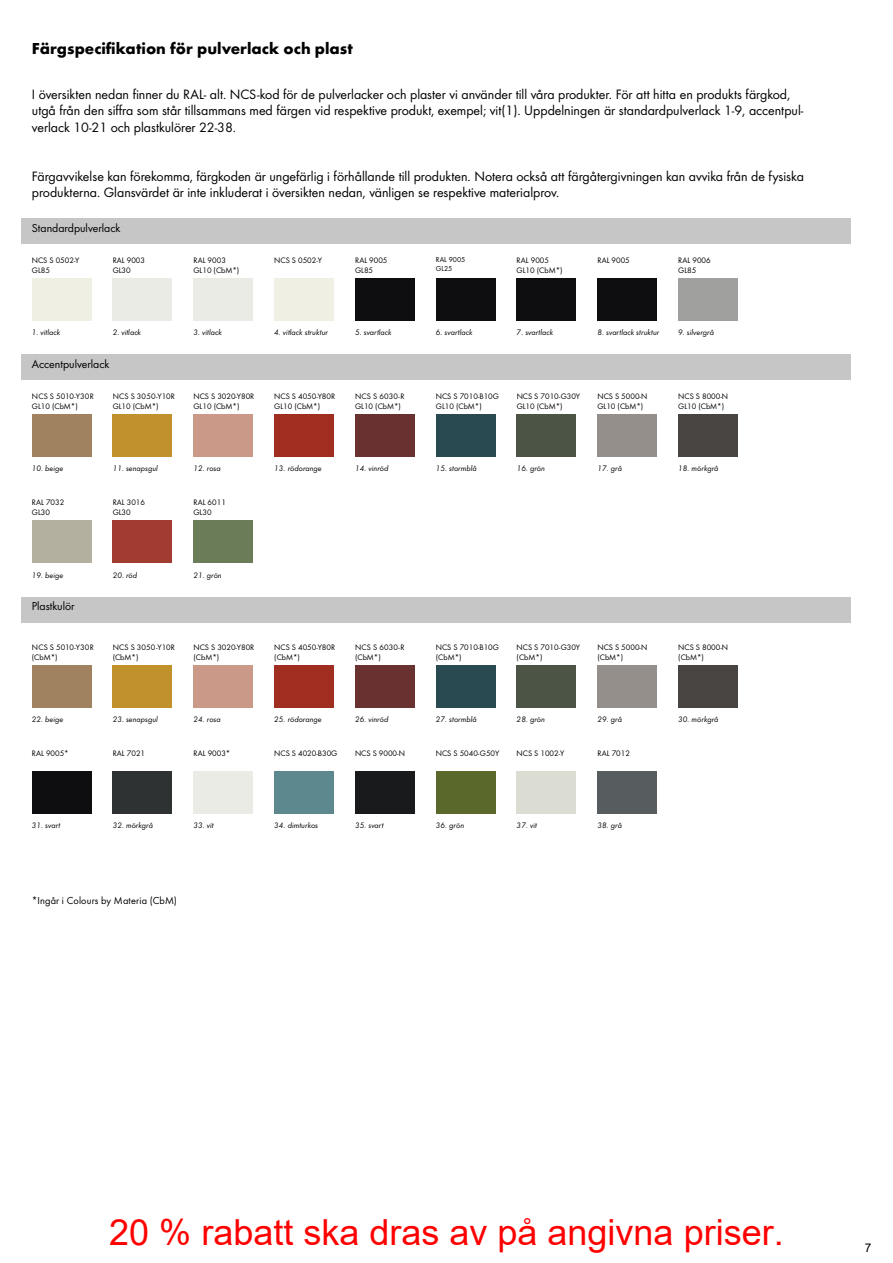
<style>
.page{position:relative;width:893px;height:1263px;background:#fff}
.page>*{position:absolute;margin:0;border:0;box-sizing:border-box;transform-origin:0 0}
.t1{font:36px "Arial";color:#f00}
.t2{font:700 16.5px "Futura";color:#000}
.t3{font:14.1px/16.4px "Futura Boo";color:#000}
.t4{font:12px "Futura Boo";color:#000}
.t5{font:12px "Arial";color:#000}
.t6{font:10.5px "Futura Boo";letter-spacing:.015em;color:#000}
.t7{font:8.25px/9.9px "Futura Boo";color:#000}
.t8{font:8.25px "Futura Boo Obl";color:#000}
.t9{font:7.5px/9px "Futura Boo";color:#000}
</style>
<div class="page">
<div style="left:32px;top:414px;width:59px;height:43px;background:#a18260"></div>
<div style="left:32px;top:278px;width:59px;height:43px;background:#efefe4"></div>
<div style="left:113px;top:278px;width:59px;height:43px;background:#ebebe6"></div>
<div style="left:193px;top:278px;width:60px;height:43px;background:#ebebe6"></div>
<div style="left:274px;top:278px;width:60px;height:43px;background:#efefe4"></div>
<div style="left:355px;top:278px;width:60px;height:43px;background:#0e0e10"></div>
<div style="left:436px;top:278px;width:59px;height:43px;background:#0e0e10"></div>
<div style="left:517px;top:278px;width:59px;height:43px;background:#0e0e10"></div>
<div style="left:678px;top:278px;width:60px;height:43px;background:#a0a19f"></div>
<div style="left:21px;top:219px;width:829px;height:25px;background:#c6c6c6"></div>
<div style="left:21px;top:355px;width:829px;height:25px;background:#c6c6c6"></div>
<div style="left:32px;top:520px;width:59px;height:43px;background:#b3b0a0"></div>
<div style="left:113px;top:520px;width:59px;height:43px;background:#a33c30"></div>
<div style="left:597px;top:414px;width:60px;height:43px;background:#948f8a"></div>
<div style="left:436px;top:414px;width:59px;height:43px;background:#2a4a52"></div>
<div style="left:678px;top:414px;width:60px;height:43px;background:#474442"></div>
<div style="left:517px;top:414px;width:59px;height:43px;background:#4c5445"></div>
<div style="left:274px;top:414px;width:60px;height:43px;background:#9f2e21"></div>
<div style="left:194px;top:414px;width:59px;height:43px;background:#cb9987"></div>
<div style="left:21px;top:597px;width:829px;height:26px;background:#c6c6c6"></div>
<div style="left:517px;top:771px;width:59px;height:43px;background:#dbdcd2"></div>
<div style="left:355px;top:771px;width:60px;height:43px;background:#181a1b"></div>
<div style="left:274px;top:771px;width:60px;height:43px;background:#5c888e"></div>
<div style="left:193px;top:771px;width:60px;height:43px;background:#ebebe6"></div>
<div style="left:597px;top:771px;width:60px;height:43px;background:#575d5e"></div>
<div style="left:113px;top:771px;width:59px;height:43px;background:#2f3233"></div>
<div style="left:32px;top:771px;width:59px;height:43px;background:#0e0e10"></div>
<div style="left:436px;top:771px;width:59px;height:43px;background:#5b682c"></div>
<div style="left:597px;top:278px;width:60px;height:43px;background:#0e0e10"></div>
<div style="left:193px;top:520px;width:60px;height:43px;background:#6a7c58"></div>
<div style="left:113px;top:414px;width:59px;height:43px;background:#c1922b"></div>
<div style="left:355px;top:414px;width:60px;height:43px;background:#69312f"></div>
<div style="left:32px;top:665px;width:59px;height:43px;background:#a18260"></div>
<div style="left:113px;top:665px;width:59px;height:43px;background:#c1922b"></div>
<div style="left:193px;top:665px;width:60px;height:43px;background:#cb9987"></div>
<div style="left:274px;top:665px;width:60px;height:43px;background:#9f2e21"></div>
<div style="left:597px;top:665px;width:60px;height:43px;background:#948f8a"></div>
<div style="left:436px;top:665px;width:59px;height:43px;background:#2a4a52"></div>
<div style="left:678px;top:665px;width:60px;height:43px;background:#474442"></div>
<div style="left:517px;top:665px;width:59px;height:43px;background:#4c5445"></div>
<div style="left:355px;top:665px;width:60px;height:43px;background:#69312f"></div>
<h2 class="t2" style="left:32px;top:37px;width:323px">Färgspecifikation för pulverlack och plast</h2>
<p class="t3" style="left:32px;top:86px;width:773px">I översikten nedan finner du RAL- alt. NCS-kod för de pulverlacker och plaster vi använder till våra produkter. För att hitta en produkts färgkod, utgå från den siffra som står tillsammans med färgen vid respektive produkt, exempel; vit(1). Uppdelningen är standardpulverlack 1-9, accentpul&shy;verlack 10-21 och plastkulörer 22-38.</p>
<p class="t3" style="left:32px;top:168px;width:773px;line-height:15.9px">Färgavvikelse kan förekomma, färgkoden är ungefärlig i förhållande till produkten. Notera också att färgåtergivningen kan avvika från de fysiska produkterna. Glansvärdet är inte inkluderat i översikten nedan, vänligen se respektive materialprov.</p>
<h3 class="t4" style="left:32px;top:219px;width:90px">Standardpulverlack</h3>
<p class="t7" style="left:32px;top:255px;width:49px">NCS S 0502-Y<br>GL85</p>
<p class="t7" style="left:113px;top:255px;width:34px">RAL 9003<br>GL30</p>
<p class="t7" style="left:193px;top:255px;width:47px">RAL 9003<br>GL10 (CbM*)</p>
<p class="t7" style="left:274px;top:255px;width:49px">NCS S 0502-Y</p>
<p class="t7" style="left:355px;top:255px;width:34px">RAL 9005<br>GL85</p>
<p class="t8" style="left:32px;top:327px;width:30px">1. vitlack</p>
<p class="t8" style="left:113px;top:327px;width:30px">2. vitlack</p>
<p class="t8" style="left:193px;top:327px;width:30px">3. vitlack</p>
<p class="t8" style="left:274px;top:327px;width:55px">4. vitlack struktur</p>
<p class="t8" style="left:355px;top:327px;width:38px">5. svartlack</p>
<h3 class="t4" style="left:32px;top:355px;width:79px">Accentpulverlack</h3>
<p class="t7" style="left:32px;top:391px;width:63px">NCS S 5010-Y30R<br>GL10 (CbM*)</p>
<p class="t7" style="left:113px;top:391px;width:64px">NCS S 3050-Y10R<br>GL10 (CbM*)</p>
<p class="t7" style="left:194px;top:391px;width:62px">NCS S 3020-Y80R<br>GL10 (CbM*)</p>
<p class="t7" style="left:274px;top:391px;width:62px">NCS S 4050-Y80R<br>GL10 (CbM*)</p>
<p class="t7" style="left:355px;top:391px;width:51px">NCS S 6030-R<br>GL10 (CbM*)</p>
<p class="t8" style="left:32px;top:463px;width:33px">10. beige</p>
<p class="t7" style="left:32px;top:497px;width:34px">RAL 7032<br>GL30</p>
<p class="t8" style="left:113px;top:463px;width:47px">11. senapsgul</p>
<p class="t7" style="left:113px;top:497px;width:34px">RAL 3016<br>GL30</p>
<p class="t8" style="left:194px;top:463px;width:29px">12. rosa</p>
<p class="t7" style="left:193px;top:497px;width:34px">RAL 6011<br>GL30</p>
<p class="t8" style="left:274px;top:463px;width:49px">13. rödorange</p>
<p class="t8" style="left:355px;top:463px;width:35px">14. vinröd</p>
<p class="t9" style="left:436px;top:255px;width:31px">RAL 9005<br>GL25</p>
<p class="t8" style="left:436px;top:327px;width:38px">6. svartlack</p>
<p class="t7" style="left:517px;top:255px;width:47px">RAL 9005<br>GL10 (CbM*)</p>
<p class="t8" style="left:517px;top:327px;width:38px">7. svartlack</p>
<p class="t7" style="left:597px;top:255px;width:34px">RAL 9005</p>
<p class="t7" style="left:678px;top:255px;width:34px">RAL 9006<br>GL85</p>
<p class="t8" style="left:597px;top:327px;width:64px">8. svartlack struktur</p>
<p class="t8" style="left:678px;top:327px;width:37px">9. silvergrå</p>
<p class="t7" style="left:436px;top:391px;width:65px">NCS S 7010-B10G<br>GL10 (CbM*)</p>
<p class="t7" style="left:517px;top:391px;width:65px">NCS S 7010-G30Y<br>GL10 (CbM*)</p>
<p class="t7" style="left:597px;top:391px;width:51px">NCS S 5000-N<br>GL10 (CbM*)</p>
<p class="t8" style="left:436px;top:463px;width:43px">15. stormblå</p>
<p class="t8" style="left:517px;top:463px;width:30px">16. grön</p>
<p class="t8" style="left:597px;top:463px;width:26px">17. grå</p>
<p class="t7" style="left:678px;top:391px;width:51px">NCS S 8000-N<br>GL10 (CbM*)</p>
<p class="t8" style="left:678px;top:463px;width:42px">18. mörkgrå</p>
<p class="t8" style="left:32px;top:569px;width:33px">19. beige</p>
<p class="t8" style="left:113px;top:569px;width:26px">20. röd</p>
<p class="t8" style="left:193px;top:569px;width:30px">21. grön</p>
<h3 class="t4" style="left:32px;top:598px;width:44px">Plastkulör</h3>
<p class="t7" style="left:32px;top:642px;width:63px">NCS S 5010-Y30R (CbM*)</p>
<p class="t7" style="left:113px;top:642px;width:64px">NCS S 3050-Y10R (CbM*)</p>
<p class="t7" style="left:193px;top:642px;width:62px">NCS S 3020-Y80R (CbM*)</p>
<p class="t7" style="left:274px;top:642px;width:62px">NCS S 4050-Y80R (CbM*)</p>
<p class="t7" style="left:355px;top:642px;width:51px">NCS S 6030-R (CbM*)</p>
<p class="t7" style="left:436px;top:642px;width:65px">NCS S 7010-B10G (CbM*)</p>
<p class="t7" style="left:517px;top:642px;width:65px">NCS S 7010-G30Y (CbM*)</p>
<p class="t7" style="left:597px;top:642px;width:51px">NCS S 5000-N (CbM*)</p>
<p class="t7" style="left:678px;top:642px;width:51px">NCS S 8000-N (CbM*)</p>
<p class="t8" style="left:32px;top:714px;width:33px">22. beige</p>
<p class="t8" style="left:113px;top:714px;width:47px">23. senapsgul</p>
<p class="t8" style="left:193px;top:714px;width:29px">24. rosa</p>
<p class="t8" style="left:274px;top:714px;width:49px">25. rödorange</p>
<p class="t8" style="left:355px;top:714px;width:35px">26. vinröd</p>
<p class="t8" style="left:436px;top:714px;width:43px">27. stormblå</p>
<p class="t8" style="left:517px;top:714px;width:30px">28. grön</p>
<p class="t8" style="left:597px;top:714px;width:26px">29. grå</p>
<p class="t8" style="left:678px;top:714px;width:42px">30. mörkgrå</p>
<p class="t7" style="left:32px;top:748px;width:38px">RAL 9005*</p>
<p class="t7" style="left:113px;top:748px;width:34px">RAL 7021</p>
<p class="t7" style="left:193px;top:748px;width:38px">RAL 9003*</p>
<p class="t7" style="left:274px;top:748px;width:65px">NCS S 4020-B30G</p>
<p class="t7" style="left:436px;top:748px;width:65px">NCS S 5040-G50Y</p>
<p class="t7" style="left:355px;top:748px;width:51px">NCS S 9000-N</p>
<p class="t7" style="left:517px;top:748px;width:49px">NCS S 1002-Y</p>
<p class="t7" style="left:597px;top:748px;width:34px">RAL 7012</p>
<p class="t8" style="left:32px;top:820px;width:30px">31. svart</p>
<p class="t8" style="left:113px;top:820px;width:42px">32. mörkgrå</p>
<p class="t8" style="left:193px;top:820px;width:22px">33. vit</p>
<p class="t6" style="left:32px;top:893px;width:147px">*Ingår i Colours by Materia (CbM)</p>
<p class="t8" style="left:274px;top:820px;width:45px">34. dimturkos</p>
<p class="t8" style="left:436px;top:820px;width:30px">36. grön</p>
<p class="t8" style="left:355px;top:820px;width:30px">35. svart</p>
<p class="t8" style="left:517px;top:820px;width:22px">37. vit</p>
<p class="t8" style="left:597px;top:820px;width:26px">38. grå</p>
<h1 class="t1" style="left:109px;top:1207px;width:676px">20 % rabatt ska dras av på angivna priser.</h1>
<h3 class="t5" style="left:865px;top:1239px;width:8px">7</h3>
</div>
